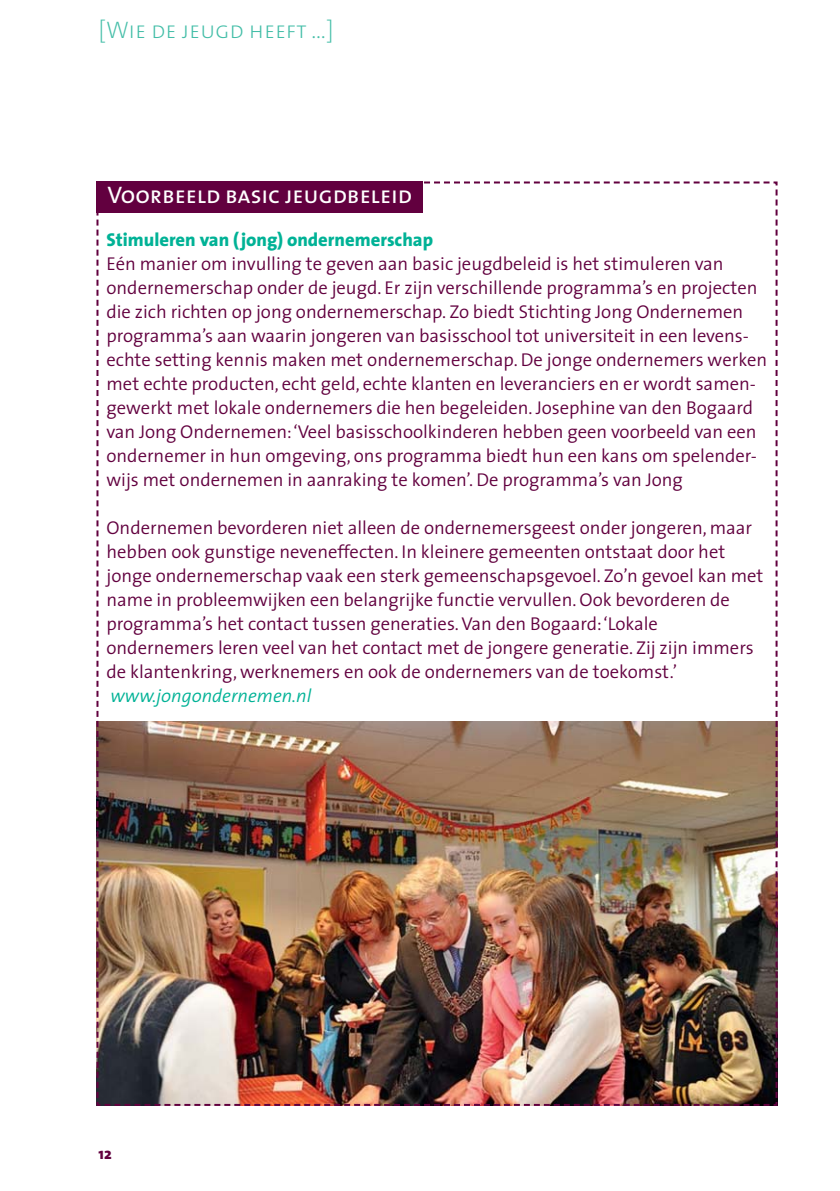
<style>
.page{position:relative;width:840px;height:1191px;background:#fff}
.page>*{position:absolute;margin:0;border:0;box-sizing:border-box;transform-origin:0 0}
.t1{font:24px "The Sans Caps";color:#fff}
.t2{font:24px "The Sans Extra Light Caps";color:#44bea8}
.t3{font:300 18.6px/24px "The Sans";color:#62003f}
.t4{font:800 18.6px "The Sans";color:#00b296}
.t5{font:italic 300 18.6px "The Sans";color:#00b296}
.t6{font:800 16px "The Sans";color:#62003f}
</style>
<div class="page">
<img style="left:96px;top:181px;width:682px;height:925px">
<p class="t2" style="left:98px;top:16px;width:236px">[Wie de jeugd heeft …]</p>
<p class="t1" style="left:107px;top:181px;width:306px">Voorbeeld basic jeugdbeleid</p>
<p class="t4" style="left:106px;top:232px;width:328px">Stimuleren van ( jong) ondernemerschap</p>
<p class="t3" style="left:106px;top:253px;width:661px">Eén manier om invulling te geven aan basic jeugdbeleid is het stimuleren van ondernemerschap onder de jeugd. Er zijn verschillende programma’s en projecten die zich richten op jong ondernemerschap. Zo biedt Stichting Jong Ondernemen programma’s aan waarin jongeren van basisschool tot universiteit in een levens&shy;echte setting kennis maken met ondernemerschap. De jonge ondernemers werken met echte producten, echt geld, echte klanten en leveranciers en er wordt samen - gewerkt met lokale ondernemers die hen begeleiden. Josephine van den Bogaard van Jong Ondernemen: ‘Veel basisschoolkinderen hebben geen voorbeeld van een ondernemer in hun omgeving, ons programma biedt hun een kans om spelender&shy;wijs met ondernemen in aanraking te komen’. De programma’s van Jong</p>
<p class="t3" style="left:106px;top:517px;width:658px">Onder nemen bevorderen niet alleen de ondernemersgeest onder jongeren, maar hebben ook gunstige neven effecten. In kleinere gemeenten ontstaat door het jonge ondernemerschap vaak een sterk gemeenschapsgevoel. Zo’n gevoel kan met name in probleemwijken een belangrijke functie vervullen. Ook bevorderen de programma’s het contact tussen generaties. Van den Bogaard: ‘Lokale ondernemers leren veel van het contact met de jongere generatie. Zij zijn immers de klantenkring, werk nemers en ook de ondernemers van de toekomst.’</p>
<p class="t5" style="left:110px;top:688px;width:202px">www.jongondernemen.nl</p>
<p class="t6" style="left:98px;top:1147px;width:15px">12</p>
</div>
